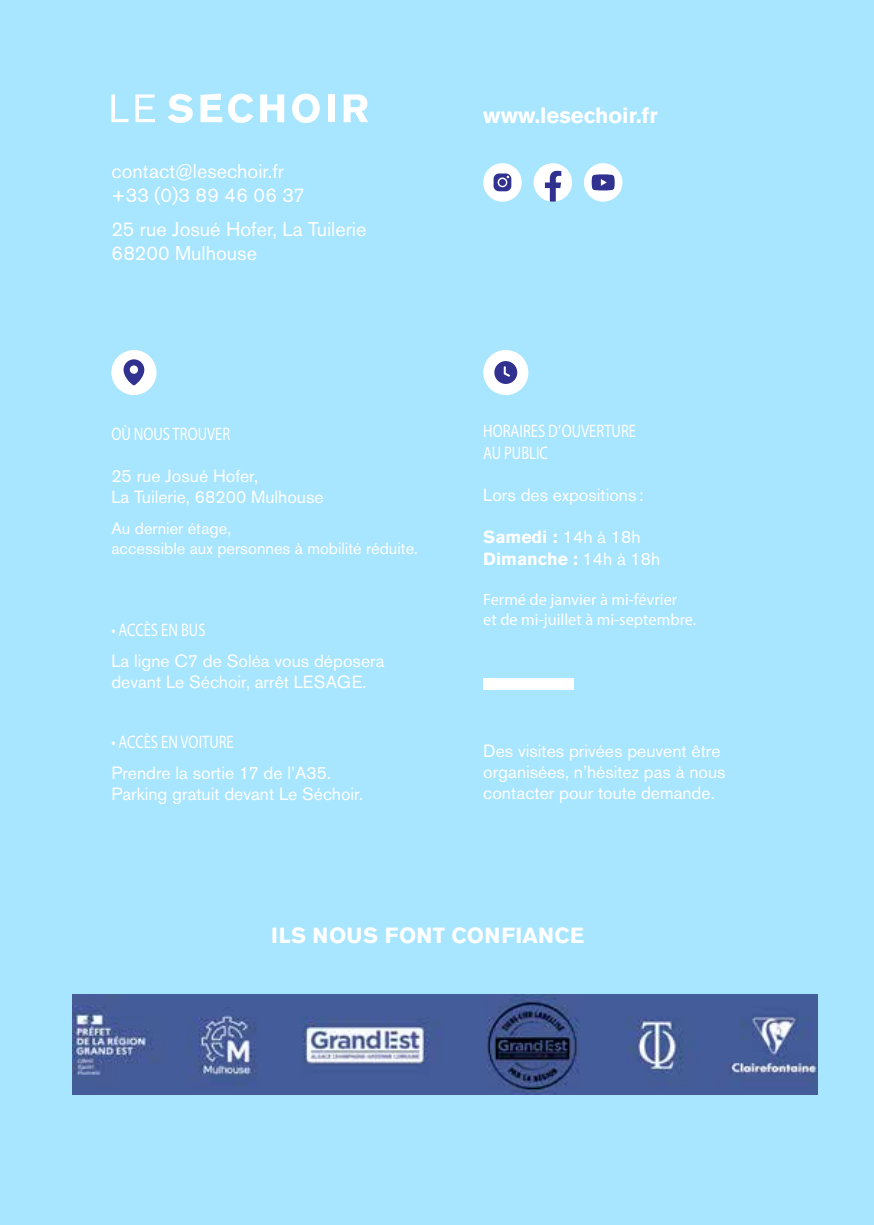
<style>
.page{position:relative;width:874px;height:1225px;background:#fff}
.page>*{position:absolute;margin:0;border:0;box-sizing:border-box;transform-origin:0 0}
.t1{font:700 22px "Akzidenz Grotesk Pro";color:#fff}
.t2{font:700 21.8px "Akzidenz Grotesk Pro";letter-spacing:.01em;color:#fff}
.t3{font:19.8px/23.8px "Akzidenz Grotesk Pro";color:#fff}
.t4{font:18.2px/21.8px "Myriad Pro";color:#fff;scale:.8 1}
.t5{font:17.6px/21.2px "Akzidenz Grotesk Pro";color:#fff}
.t6{font:700 17.6px/21.2px "Akzidenz Grotesk Pro";color:#fff}
.t7{font:16.4px/19.6px "Akzidenz Grotesk Pro";color:#fff}
.t8{font:16.4px/19.6px "Myriad Pro";color:#fff}
.s1{font-weight:400}
</style>
<div class="page">
<div style="left:0;top:0;width:873px;height:1225px;background:#a8e5fe"></div>
<div style="left:111px;top:350px;width:45px;height:45px;background:#fff;border-radius:50%"></div>
<svg style="left:123px;top:359px;width:21px;height:26px"></svg>
<svg style="left:111px;top:94px;width:17px;height:28px"></svg>
<svg style="left:135px;top:94px;width:20px;height:28px"></svg>
<svg style="left:167px;top:94px;width:26px;height:29px"></svg>
<svg style="left:200px;top:93px;width:22px;height:29px"></svg>
<svg style="left:228px;top:94px;width:25px;height:29px"></svg>
<svg style="left:260px;top:94px;width:24px;height:28px"></svg>
<svg style="left:292px;top:93px;width:27px;height:30px"></svg>
<div style="left:327px;top:94px;width:7px;height:28px;background:#fff"></div>
<svg style="left:343px;top:94px;width:25px;height:28px"></svg>
<div style="left:533px;top:163px;width:39px;height:39px;background:#fff;border-radius:50%"></div>
<svg style="left:544px;top:171px;width:17px;height:31px"></svg>
<div style="left:483px;top:163px;width:38px;height:39px;background:#fff;border-radius:50%"></div>
<svg style="left:493px;top:173px;width:18px;height:18px"></svg>
<div style="left:583px;top:163px;width:39px;height:39px;background:#fff;border-radius:50%"></div>
<svg style="left:591px;top:174px;width:23px;height:16px"></svg>
<div style="left:483px;top:678px;width:90px;height:11px;background:#fff"></div>
<div style="left:483px;top:350px;width:45px;height:45px;background:#fff;border-radius:50%"></div>
<svg style="left:494px;top:361px;width:23px;height:23px"></svg>
<img style="left:73px;top:994px;width:744px;height:101px">
<p class="t3" style="left:111px;top:159px;width:195px">contact@lesechoir.fr +33 (0)3 89 46 06 37</p>
<p class="t3" style="left:111px;top:217px;width:256px">25 rue Josué Hofer, La Tuilerie<br>68200 Mulhouse</p>
<p class="t4" style="left:111px;top:422px;width:150px">OÙ NOUS TROUVER</p>
<p class="t5" style="left:111px;top:465px;width:214px">25 rue Josué Hofer,<br>La Tuilerie, 68200 Mulhouse</p>
<p class="t7" style="left:111px;top:518px;width:308px">Au dernier étage,<br>accessible aux personnes à mobilité réduite.</p>
<p class="t4" style="left:111px;top:619px;width:119px">• ACCÈS EN BUS</p>
<p class="t5" style="left:111px;top:650px;width:274px">La ligne C7 de Soléa vous déposera devant Le Séchoir, arrêt LESAGE.</p>
<p class="t4" style="left:111px;top:730px;width:154px">• ACCÈS EN VOITURE</p>
<p class="t5" style="left:111px;top:762px;width:253px">Prendre la sortie 17 de l’A35.<br>Parking gratuit devant Le Séchoir.</p>
<p class="t1" style="left:483px;top:101px;width:176px">www.lesechoir.fr</p>
<p class="t4" style="left:483px;top:420px;width:192px">HORAIRES D’OUVERTURE<br>AU PUBLIC</p>
<p class="t5" style="left:483px;top:484px;width:162px">Lors des expositions :</p>
<p class="t6" style="left:483px;top:526px;width:178px">Samedi : <span class="s1">14h à 18h<br></span>Dimanche : <span class="s1">14h à 18h</span></p>
<p class="t8" style="left:483px;top:589px;width:214px">Fermé de janvier à mi-février<br>et de mi-juillet à mi-septembre.</p>
<p class="t5" style="left:483px;top:740px;width:244px">Des visites privées peuvent être organisées, n’hésitez pas à nous contacter pour toute demande.</p>
<p class="t2" style="left:271px;top:921px;width:314px">Ils nous font confiance</p>
</div>
